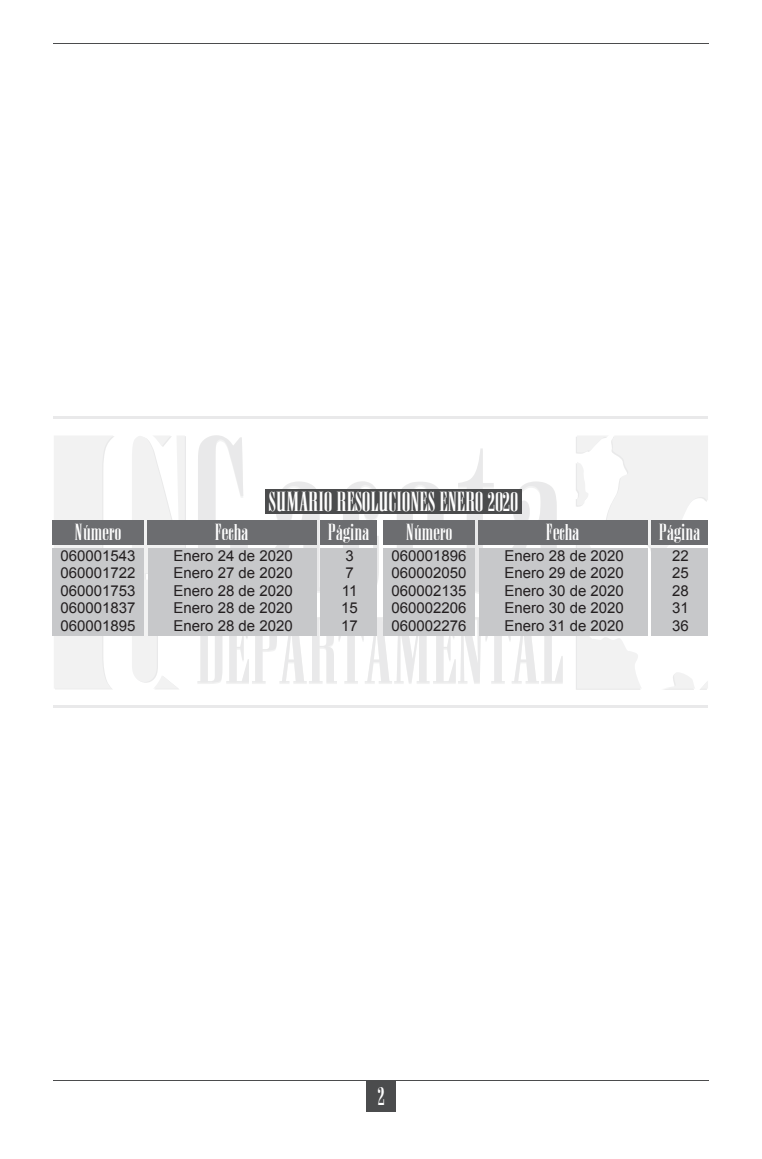
<style>
.page{position:relative;width:762px;height:1159px;background:#fff}
.page>*{position:absolute;margin:0;border:0;box-sizing:border-box;transform-origin:0 0}
.t1{font:23.75px "Anatevka";color:#fff}
.t2{font:22.5px "Anatevka";color:#fff}
.t3{font:20px "Anatevka";color:#fff}
.t4{font:15px "Arial";color:#231f20}
</style>
<div class="page">
<svg style="left:198px;top:435px;width:50px;height:113px"></svg>
<svg style="left:272px;top:481px;width:54px;height:113px"></svg>
<svg style="left:343px;top:481px;width:36px;height:102px"></svg>
<svg style="left:397px;top:482px;width:46px;height:66px"></svg>
<svg style="left:458px;top:448px;width:36px;height:146px"></svg>
<svg style="left:509px;top:481px;width:48px;height:67px"></svg>
<svg style="left:197px;top:617px;width:366px;height:67px"></svg>
<hr style="left:54px;top:705px;width:654px;height:2px;background:#4b4c4d">
<hr style="left:54px;top:416px;width:654px;height:2px;background:#4b4c4d">
<svg style="left:132px;top:436px;width:54px;height:253px"></svg>
<svg style="left:54px;top:436px;width:61px;height:253px"></svg>
<svg style="left:576px;top:436px;width:132px;height:141px"></svg>
<svg style="left:664px;top:672px;width:44px;height:18px"></svg>
<svg style="left:576px;top:635px;width:66px;height:55px"></svg>
<div style="left:366px;top:1080px;width:30px;height:31px;background:#4b4c4d"></div>
<hr style="left:53px;top:1080px;width:656px;height:1px;background:#4b4c4d">
<hr style="left:53px;top:43px;width:656px;height:1px;background:#4b4c4d">
<div style="left:52px;top:520px;width:91px;height:25px;background:#6c6d70"></div>
<div style="left:383px;top:520px;width:91px;height:25px;background:#6c6d70"></div>
<div style="left:147px;top:520px;width:169px;height:25px;background:#6c6d70"></div>
<div style="left:478px;top:520px;width:169px;height:25px;background:#6c6d70"></div>
<div style="left:320px;top:520px;width:57px;height:25px;background:#6c6d70"></div>
<div style="left:651px;top:520px;width:57px;height:25px;background:#6c6d70"></div>
<div style="left:52px;top:548px;width:91px;height:87px;background:#c7c8ca"></div>
<div style="left:383px;top:548px;width:91px;height:87px;background:#c7c8ca"></div>
<div style="left:148px;top:548px;width:168px;height:87px;background:#c7c8ca"></div>
<div style="left:479px;top:548px;width:168px;height:87px;background:#c7c8ca"></div>
<div style="left:320px;top:548px;width:57px;height:87px;background:#c7c8ca"></div>
<div style="left:651px;top:548px;width:57px;height:87px;background:#c7c8ca"></div>
<div style="left:265px;top:489px;width:256px;height:24px;background:#4b4c4d"></div>
<p class="t1" style="left:268px;top:487px;width:251px">SUMARIO RESOLUCIONES ENERO 2020</p>
<p class="t3" style="left:75px;top:520px;width:47px">Número</p>
<p class="t3" style="left:406px;top:520px;width:47px">Número</p>
<p class="t4" style="left:60px;top:546px;width:77px">060001543</p>
<p class="t4" style="left:60px;top:563px;width:77px">060001722</p>
<p class="t4" style="left:60px;top:581px;width:77px">060001753</p>
<p class="t4" style="left:60px;top:598px;width:77px">060001837</p>
<p class="t4" style="left:60px;top:616px;width:77px">060001895</p>
<p class="t3" style="left:215px;top:520px;width:35px">Fecha</p>
<p class="t3" style="left:545px;top:520px;width:35px">Fecha</p>
<p class="t4" style="left:174px;top:546px;width:121px">Enero 24 de 2020</p>
<p class="t4" style="left:174px;top:563px;width:121px">Enero 27 de 2020</p>
<p class="t4" style="left:174px;top:581px;width:121px">Enero 28 de 2020</p>
<p class="t4" style="left:174px;top:598px;width:121px">Enero 28 de 2020</p>
<p class="t4" style="left:174px;top:616px;width:121px">Enero 28 de 2020</p>
<p class="t3" style="left:327px;top:520px;width:43px">Página</p>
<p class="t3" style="left:658px;top:520px;width:43px">Página</p>
<p class="t4" style="left:345px;top:546px;width:10px">3</p>
<p class="t4" style="left:345px;top:563px;width:10px">7</p>
<p class="t4" style="left:342px;top:581px;width:17px">11</p>
<p class="t4" style="left:341px;top:598px;width:18px">15</p>
<p class="t4" style="left:341px;top:616px;width:18px">17</p>
<p class="t4" style="left:391px;top:546px;width:77px">060001896</p>
<p class="t4" style="left:391px;top:563px;width:77px">060002050</p>
<p class="t4" style="left:391px;top:581px;width:77px">060002135</p>
<p class="t4" style="left:391px;top:598px;width:77px">060002206</p>
<p class="t4" style="left:391px;top:616px;width:77px">060002276</p>
<p class="t4" style="left:504px;top:546px;width:121px">Enero 28 de 2020</p>
<p class="t4" style="left:504px;top:563px;width:121px">Enero 29 de 2020</p>
<p class="t4" style="left:504px;top:581px;width:121px">Enero 30 de 2020</p>
<p class="t4" style="left:504px;top:598px;width:121px">Enero 30 de 2020</p>
<p class="t4" style="left:504px;top:616px;width:121px">Enero 31 de 2020</p>
<p class="t4" style="left:672px;top:546px;width:18px">22</p>
<p class="t4" style="left:672px;top:563px;width:18px">25</p>
<p class="t4" style="left:672px;top:581px;width:18px">28</p>
<p class="t4" style="left:672px;top:598px;width:18px">31</p>
<p class="t4" style="left:672px;top:616px;width:18px">36</p>
<p class="t2" style="left:377px;top:1082px;width:9px">2</p>
</div>
